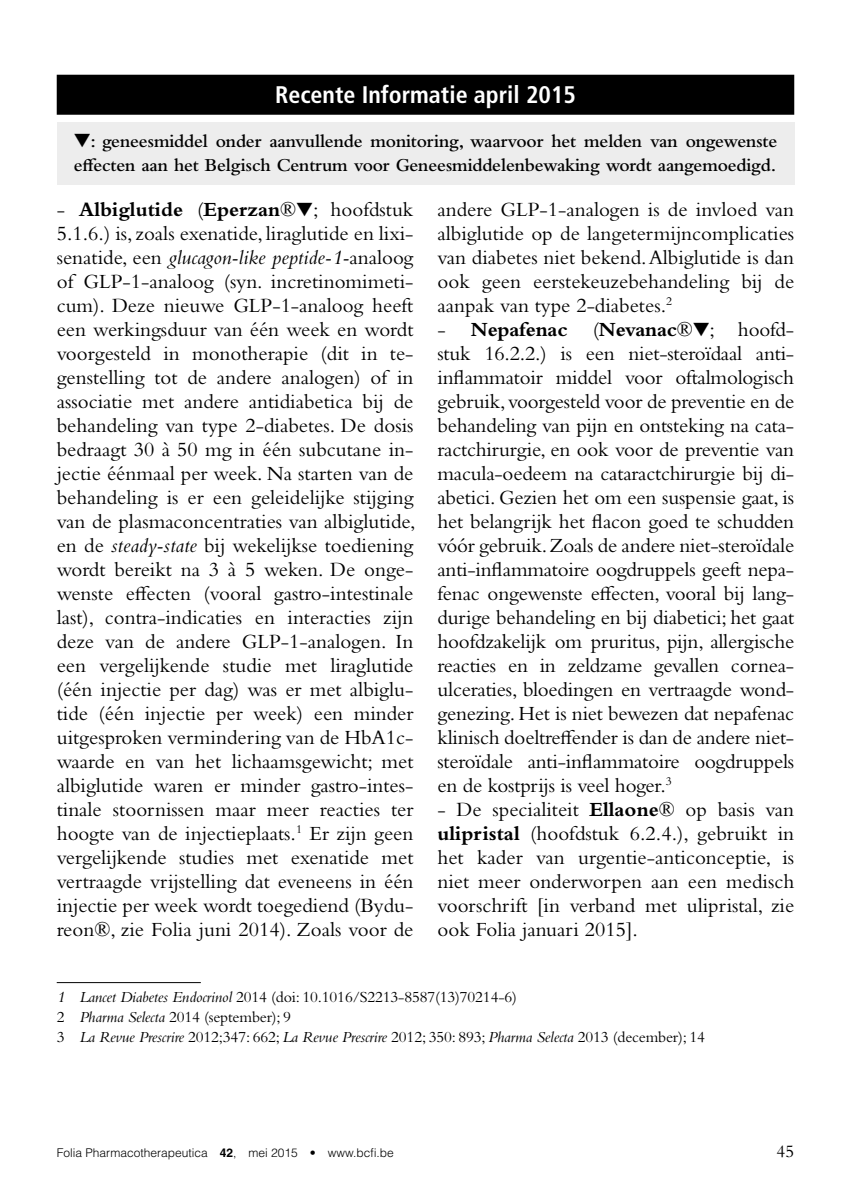
<style>
.page{position:relative;width:851px;height:1191px;background:#fff}
.page>*{position:absolute;margin:0;border:0;box-sizing:border-box;transform-origin:0 0}
.t1{font:700 condensed 24px "Frutiger LT Std";color:#fff}
.t2{font:21px/24px "Bembo Std";color:#000}
.t3{font:600 19px/24px "Bembo Std";letter-spacing:-.01em;color:#000}
.t4{font:18px "Bembo Std";color:#000}
.t5{font:16px/20px "Bembo Std";letter-spacing:-.01em;color:#000}
.t6{font:300 12px "Helvetica LT Std";color:#000}
.s1{font-weight:700}
.s2{font-style:italic}
</style>
<div class="page">
<hr style="left:57px;top:982px;width:144px;height:1px;background:#000">
<div style="left:57px;top:75px;width:737px;height:40px;background:#000"></div>
<div style="left:57px;top:122px;width:737px;height:63px;background:#ededed"></div>
<p class="t1" style="left:275px;top:80px;width:302px">Recente Informatie april 2015</p>
<p class="t3" style="left:74px;top:129px;width:705px">▼: geneesmiddel onder aanvullende monitoring, waarvoor het melden van ongewenste effecten aan het Belgisch Centrum voor Geneesmiddelenbewaking wordt aangemoedigd.</p>
<p class="t2" style="left:57px;top:197px;width:360px">- <span class="s1">Albiglutide</span> (<span class="s1">Eperzan</span>®▼; hoofdstuk 5.1.6.) is, zoals exenatide, liraglutide en lixi&shy;senatide, een <span class="s2">glucagon-like peptide-1-</span>analoog of GLP-1-analoog (syn. incretinomimeti&shy;cum). Deze nieuwe GLP-1-analoog heeft een werkingsduur van één week en wordt voorgesteld in monotherapie (dit in te&shy;genstelling tot de andere analogen) of in associatie met andere antidiabetica bij de behandeling van type 2-diabetes. De dosis bedraagt 30 à 50 mg in één subcutane in&shy;jectie éénmaal per week. Na starten van de behandeling is er een geleidelijke stijging van de plasmaconcentraties van albiglutide, en de <span class="s2">steady-state</span> bij wekelijkse toediening wordt bereikt na 3 à 5 weken. De onge&shy;wenste effecten (vooral gastro--intestinale last), contra-indicaties en interacties zijn deze van de andere GLP-1-analogen. In een vergelijkende studie met liraglutide (één injectie per dag) was er met albiglu&shy;tide (één injectie per week) een minder uitgesproken vermindering van de HbA1c&shy;waarde en van het lichaamsgewicht; met albiglutide waren er minder gastro-intes&shy;tinale stoornissen maar meer reacties ter hoogte van de injectieplaats.<sup>1</sup> Er zijn geen vergelijkende studies met exenatide met vertraagde vrijstelling dat eveneens in één injectie per week wordt toegediend (Bydu&shy;reon®, zie Folia juni 2014). Zoals voor de</p>
<p class="t2" style="left:437px;top:197px;width:358px;text-align:justify">andere GLP-1-analogen is de invloed van albiglutide op de langetermijncomplicaties van diabetes niet bekend. Albiglutide is dan ook geen eerstekeuzebehandeling bij de aanpak van type 2-diabetes.<sup>2</sup></p>
<p class="t2" style="left:437px;top:317px;width:358px">- <span class="s1">Nepafenac</span> (<span class="s1">Nevanac</span>®▼; hoofd&shy;stuk 16.2.2.) is een niet-steroïdaal anti-- inflammatoir middel voor oftalmologisch gebruik, voorgesteld voor de preventie en de behandeling van pijn en ontsteking na cata&shy;ractchirurgie, en ook voor de preventie van macula-oedeem na cataractchirurgie bij di&shy;abetici. Gezien het om een suspensie gaat, is het belangrijk het flacon goed te schudden vóór gebruik. Zoals de andere niet-steroïdale anti-inflammatoire oogdruppels geeft nepa&shy;fenac ongewenste effecten, vooral bij lang&shy;durige behandeling en bij diabetici; het gaat hoofdzakelijk om pruritus, pijn, allergische reacties en in zeldzame gevallen cornea&shy;ulceraties, bloedingen en vertraagde wond&shy;genezing. Het is niet bewezen dat nepafenac klinisch doeltreffender is dan de andere niet&shy;steroïdale anti-inflammatoire oogdruppels en de kostprijs is veel hoger.<sup>3</sup></p>
<p class="t2" style="left:437px;top:797px;width:358px;text-align:justify">- De specialiteit <span class="s1">Ellaone</span>® op basis van <span class="s1">ulipristal</span> (hoofdstuk 6.2.4.), gebruikt in het kader van urgentie-anticonceptie, is niet meer onderworpen aan een medisch voorschrift [in verband met ulipristal, zie ook Folia januari 2015].</p>
<p class="t5" style="left:57px;top:987px;width:649px"><span class="s2">1 Lancet Diabetes Endocrinol</span> 2014 (doi: 10.1016/S2213-8587(13)70214-6)<br>2 <span class="s2">Pharma Selecta</span> 2014 (september); 9<br>3 <span class="s2">La Revue Prescrire</span> 2012;347: 662; <span class="s2">La Revue Prescrire</span> 2012; 350: 893; <span class="s2">Pharma Selecta</span> 2013 (december); 14</p>
<p class="t6" style="left:57px;top:1145px;width:338px">Folia Pharmacotherapeutica <span class="s1">42</span>, mei 2015 • www.bcfi.be</p>
<p class="t4" style="left:776px;top:1140px;width:19px">45</p>
</div>
